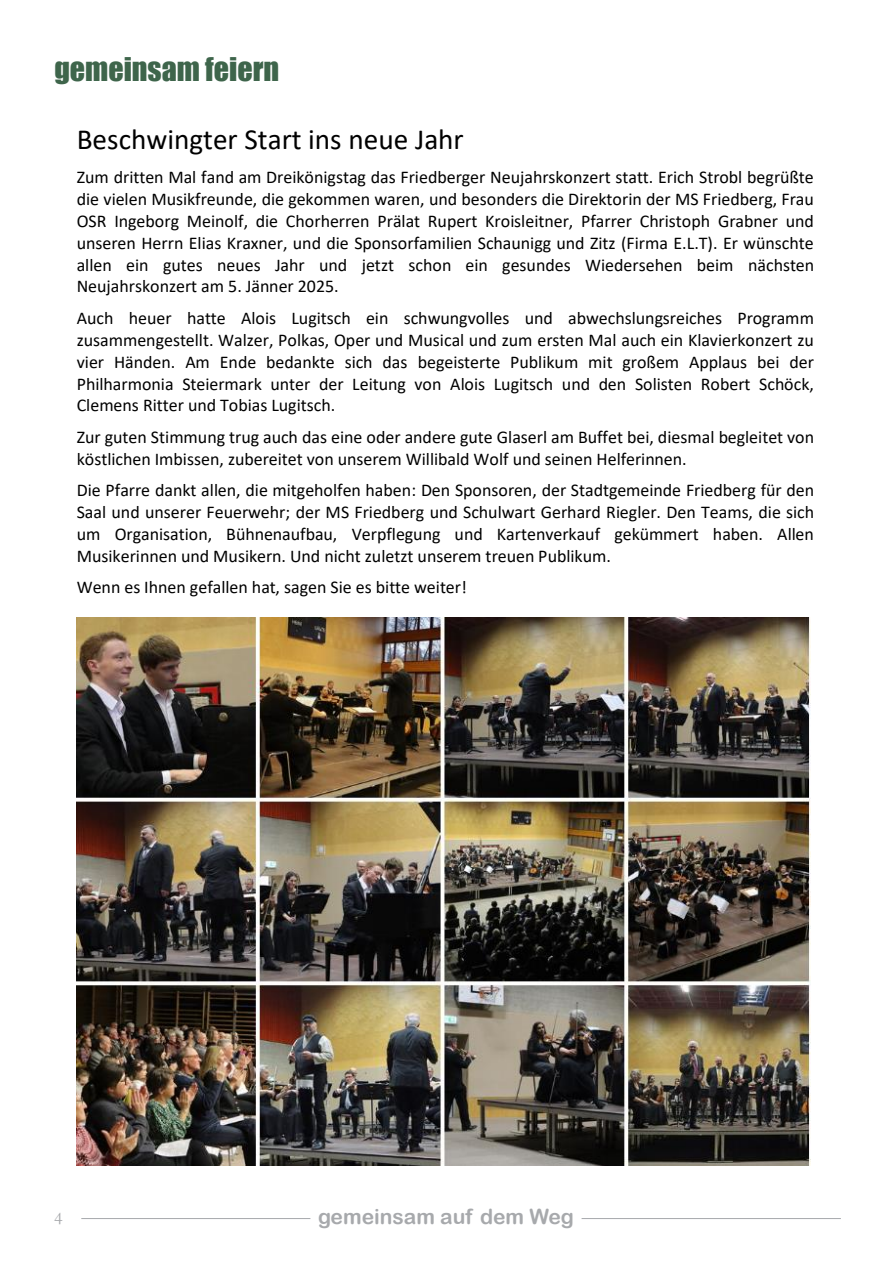
<style>
.page{position:relative;width:893px;height:1263px;background:#fff}
.page>*{position:absolute;margin:0;border:0;box-sizing:border-box;transform-origin:0 0}
.t1{font:30px "Impact";color:#3e654b}
.t2{font:29.25px "Calibri";color:#000}
.t3{font:21px "Arial Rounded MT Bold";color:#a7a9ac}
.t4{font:18px/21.9px "Calibri";color:#000;text-align:justify}
.t5{font:18px "Garamond";color:#a7a9ac}
</style>
<div class="page">
<hr style="left:582px;top:1218px;width:259px;height:1px;background:#a7a9ac">
<hr style="left:81px;top:1218px;width:229px;height:1px;background:#a7a9ac">
<img style="left:77px;top:618px;width:733px;height:548px">
<h1 class="t1" style="left:54px;top:46px;width:226px">GEMEINSAM FEIERN</h1>
<h2 class="t2" style="left:77px;top:119px;width:389px">Beschwingter Start ins neue Jahr</h2>
<p class="t4" style="left:77px;top:166px;width:739px">Zum dritten Mal fand am Dreikönigstag das Friedberger Neujahrskonzert statt. Erich Strobl begrüßte die vielen Musikfreunde, die gekommen waren, und besonders die Direktorin der MS Friedberg, Frau OSR Ingeborg Meinolf, die Chorherren Prälat Rupert Kroisleitner, Pfarrer Christoph Grabner und unseren Herrn Elias Kraxner, und die Sponsorfamilien Schaunigg und Zitz (Firma E.L.T). Er wünschte allen ein gutes neues Jahr und jetzt schon ein gesundes Wiedersehen beim nächsten Neujahrskonzert am 5. Jänner 2025.</p>
<p class="t4" style="left:77px;top:307px;width:739px">Auch heuer hatte Alois Lugitsch ein schwungvolles und abwechslungsreiches Programm zusammengestellt. Walzer, Polkas, Oper und Musical und zum ersten Mal auch ein Klavierkonzert zu vier Händen. Am Ende bedankte sich das begeisterte Publikum mit großem Applaus bei der Philharmonia Steiermark unter der Leitung von Alois Lugitsch und den Solisten Robert Schöck, Clemens Ritter und Tobias Lugitsch.</p>
<p class="t4" style="left:77px;top:425px;width:739px">Zur guten Stimmung trug auch das eine oder andere gute Glaserl am Buffet bei, diesmal begleitet von köstlichen Imbissen, zubereitet von unserem Willibald Wolf und seinen Helferinnen.</p>
<p class="t4" style="left:77px;top:479px;width:739px">Die Pfarre dankt allen, die mitgeholfen haben: Den Sponsoren, der Stadtgemeinde Friedberg für den Saal und unserer Feuerwehr; der MS Friedberg und Schulwart Gerhard Riegler. Den Teams, die sich um Organisation, Bühnenaufbau, Verpflegung und Kartenverkauf gekümmert haben. Allen Musikerinnen und Musikern. Und nicht zuletzt unserem treuen Publikum.</p>
<p class="t4" style="left:77px;top:576px;width:392px">Wenn es Ihnen gefallen hat, sagen Sie es bitte weiter!</p>
<p class="t5" style="left:54px;top:1206px;width:10px">4</p>
<p class="t3" style="left:318px;top:1204px;width:257px">gemeinsam auf dem Weg</p>
</div>
